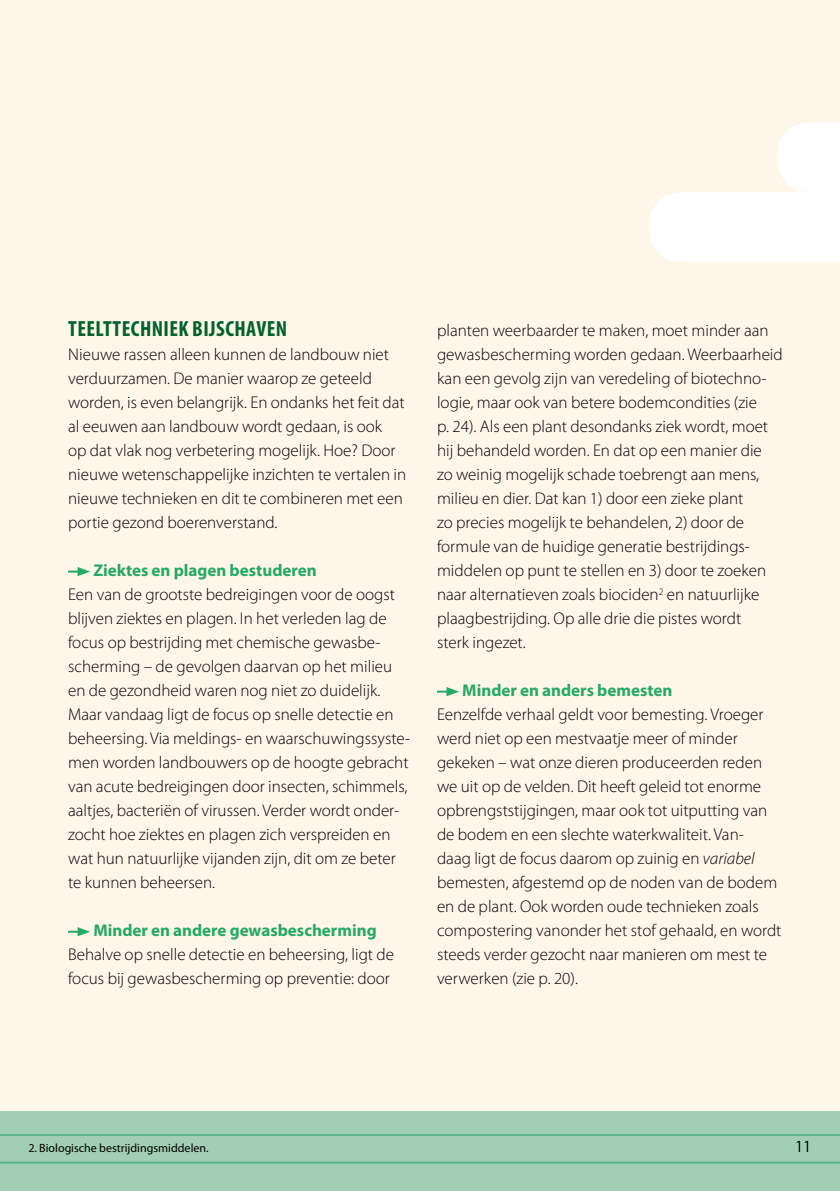
<style>
.page{position:relative;width:840px;height:1191px;background:#fff}
.page>*{position:absolute;margin:0;border:0;box-sizing:border-box;transform-origin:0 0}
.t1{font:700 condensed 22px "Myriad Pro";letter-spacing:.02em;color:#00622c}
.t2{font:300 17px/24px "Myriad Pro";color:#000}
.t3{font:700 17px "Myriad Pro";color:#25aa65}
.t4{font:12px "Myriad Pro";color:#000}
.s1{font-style:italic}
</style>
<div class="page">
<div style="left:0;top:0;width:839px;height:1191px;background:#fff6ea"></div>
<div style="left:0;top:1111px;width:839px;height:80px;background:#a2cfb3"></div>
<hr style="left:0;top:1161px;width:839px;height:2px;background:#5ab68d">
<hr style="left:0;top:1134px;width:839px;height:2px;background:#5ab68d">
<svg style="left:68px;top:567px;width:22px;height:9px"></svg>
<svg style="left:68px;top:927px;width:22px;height:9px"></svg>
<svg style="left:437px;top:687px;width:22px;height:9px"></svg>
<svg style="left:649px;top:122px;width:190px;height:140px"></svg>
<p class="t1" style="left:68px;top:315px;width:220px">TEELTTECHNIEK BIJSCHAVEN</p>
<p class="t2" style="left:68px;top:342px;width:339px">Nieuwe rassen alleen kunnen de landbouw niet verduurzamen. De manier waarop ze geteeld worden, is even belangrijk. En ondanks het feit dat al eeuwen aan landbouw wordt gedaan, is ook<br>op dat vlak nog verbetering mogelijk. Hoe? Door nieuwe wetenschappelijke inzichten te vertalen in nieuwe technieken en dit te combineren met een portie gezond boerenverstand.</p>
<p class="t3" style="left:93px;top:559px;width:225px">Ziektes en plagen bestuderen</p>
<p class="t2" style="left:68px;top:582px;width:343px">Een van de grootste bedreigingen voor de oogst blijven ziektes en plagen. In het verleden lag de focus op bestrijding met chemische gewasbe&shy;scherming – de gevolgen daarvan op het milieu en de gezondheid waren nog niet zo duidelijk.<br>Maar vandaag ligt de focus op snelle detectie en beheersing. Via meldings- en waarschuwingssyste&shy;men worden landbouwers op de hoogte gebracht van acute bedreigingen door insecten, schimmels, aaltjes, bacteriën of virussen. Verder wordt onder&shy;zocht hoe ziektes en plagen zich verspreiden en wat hun natuurlijke vijanden zijn, dit om ze beter te kunnen beheersen.</p>
<p class="t3" style="left:93px;top:919px;width:285px">Minder en andere gewasbescherming</p>
<p class="t2" style="left:68px;top:942px;width:327px">Behalve op snelle detectie en beheersing, ligt de focus bij gewasbescherming op preventie: door</p>
<p class="t2" style="left:437px;top:318px;width:347px">planten weerbaarder te maken, moet minder aan gewasbescherming worden gedaan. Weerbaarheid kan een gevolg zijn van veredeling of biotechno&shy;logie, maar ook van betere bodemcondities (zie<br>p. 24). Als een plant desondanks ziek wordt, moet hij behandeld worden. En dat op een manier die<br>zo weinig mogelijk schade toebrengt aan mens, milieu en dier. Dat kan 1) door een zieke plant<br>zo precies mogelijk te behandelen, 2) door de formule van de huidige generatie bestrijdings&shy;middelen op punt te stellen en 3) door te zoeken naar alternatieven zoals biociden<sup>2</sup> en natuurlijke plaagbestrijding. Op alle drie die pistes wordt<br>sterk ingezet.</p>
<p class="t3" style="left:462px;top:679px;width:212px">Minder en anders bemesten</p>
<p class="t2" style="left:437px;top:702px;width:346px">Eenzelfde verhaal geldt voor bemesting. Vroeger werd niet op een mestvaatje meer of minder gekeken – wat onze dieren produceerden reden we uit op de velden. Dit heeft geleid tot enorme opbrengststijgingen, maar ook tot uitputting van de bodem en een slechte waterkwaliteit. Van&shy;daag ligt de focus daarom op zuinig en <span class="s1">variabel </span>bemesten, afgestemd op de noden van de bodem en de plant. Ook worden oude technieken zoals compostering vanonder het stof gehaald, en wordt steeds verder gezocht naar manieren om mest te verwerken (zie p. 20).</p>
<p class="t4" style="left:28px;top:1141px;width:182px">2. Biologische bestrijdingsmiddelen.</p>
<p class="t2" style="left:794px;top:1134px;width:18px">11</p>
</div>
